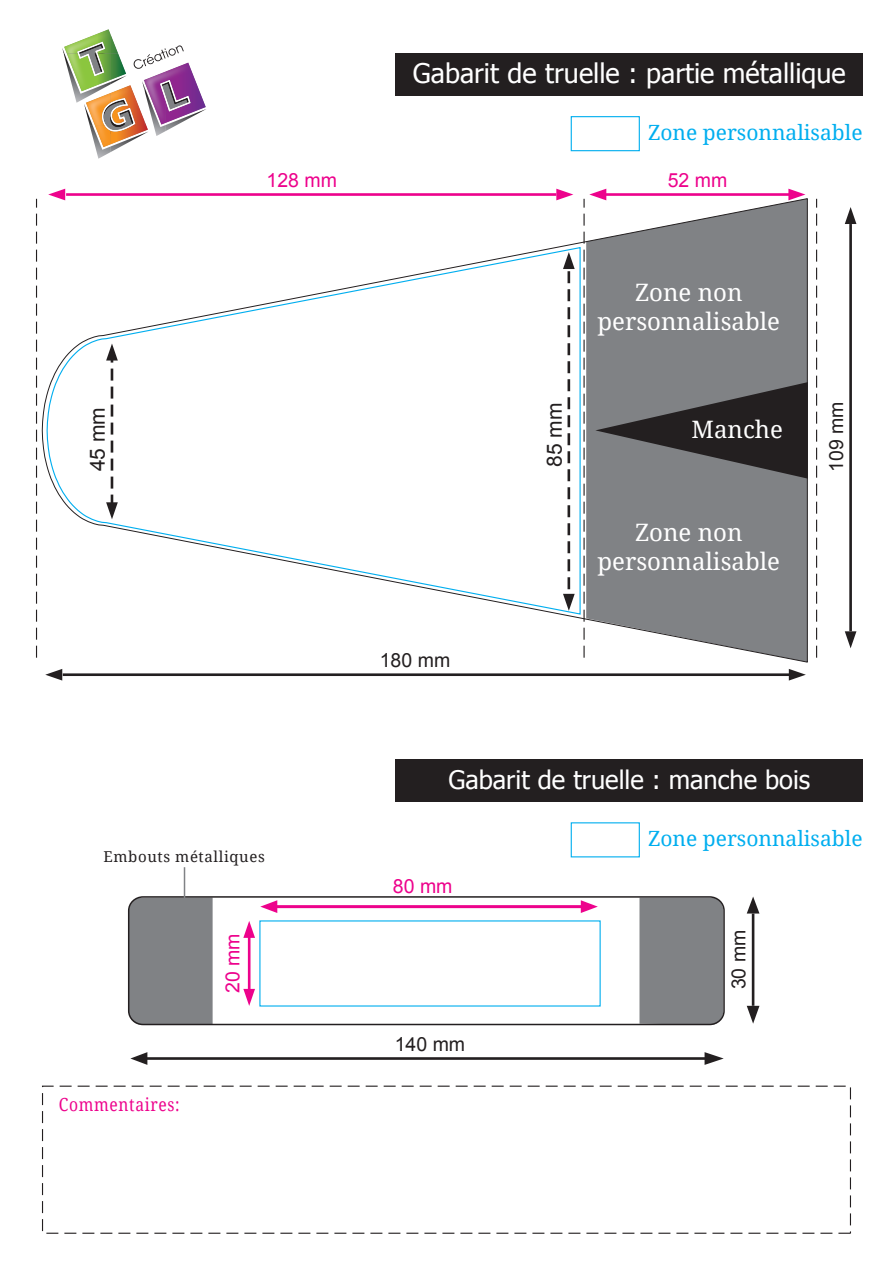
<style>
.page{position:relative;width:893px;height:1263px;background:#fff}
.page>*{position:absolute;margin:0;border:0;box-sizing:border-box;transform-origin:0 0}
.t1{font:27px "Tahoma";color:#fff}
.t2{font:25.5px "Tahoma";color:#fff}
.t3{font:24px/28.8px "Droid Serif";color:#fff;text-align:center}
.t4{font:21px "Droid Serif";color:#00aeef}
.t5{font:21px "Arial";color:#231f20}
.t6{font:19.5px "Arial";color:#231f20}
.t7{font:19.5px "Arial";color:#ed028c}
.t8{font:18px "Droid Serif";letter-spacing:.04em;color:#ed028c;scale:.87 1}
.t9{font:15px "Droid Serif";letter-spacing:.04em;color:#231f20}
</style>
<div class="page">
<div style="left:42px;top:1085px;width:809px;height:149px;border:1px dashed #231f20"></div>
<div style="left:129px;top:899px;width:84px;height:126px;background:#808285"></div>
<div style="left:639px;top:899px;width:83px;height:126px;background:#808285"></div>
<div style="left:128px;top:896px;width:597px;height:129px;border:2px solid #231f20;border-radius:14px"></div>
<hr style="left:248px;top:932px;width:2px;height:59px;background:#ed028c">
<svg style="left:243px;top:989px;width:12px;height:17px"></svg>
<svg style="left:243px;top:921px;width:12px;height:17px"></svg>
<hr style="left:276px;top:905px;width:306px;height:3px;background:#ed028c">
<svg style="left:581px;top:900px;width:17px;height:13px"></svg>
<svg style="left:260px;top:900px;width:17px;height:13px"></svg>
<hr style="left:752px;top:913px;width:2px;height:93px;background:#231f20">
<svg style="left:747px;top:1006px;width:12px;height:18px"></svg>
<svg style="left:747px;top:896px;width:12px;height:17px"></svg>
<hr style="left:144px;top:1057px;width:562px;height:3px;background:#231f20">
<svg style="left:130px;top:1052px;width:17px;height:13px"></svg>
<svg style="left:705px;top:1052px;width:19px;height:13px"></svg>
<hr style="left:184px;top:867px;width:1px;height:37px;background:#808285">
<div style="left:571px;top:822px;width:69px;height:35px;border:1px solid #00aeef"></div>
<div style="left:395px;top:759px;width:468px;height:42px;background:#231f20"></div>
<svg style="left:46px;top:246px;width:535px;height:369px"></svg>
<svg style="left:563px;top:252px;width:12px;height:359px"></svg>
<svg style="left:106px;top:343px;width:12px;height:176px"></svg>
<hr style="left:849px;top:224px;width:3px;height:407px;background:#231f20">
<svg style="left:845px;top:631px;width:11px;height:17px"></svg>
<svg style="left:845px;top:207px;width:11px;height:17px"></svg>
<svg style="left:36px;top:199px;width:1px;height:459px"></svg>
<svg style="left:816px;top:199px;width:1px;height:459px"></svg>
<hr style="left:66px;top:193px;width:490px;height:3px;background:#ed028c">
<svg style="left:48px;top:189px;width:17px;height:11px"></svg>
<svg style="left:556px;top:189px;width:17px;height:11px"></svg>
<svg style="left:583px;top:189px;width:225px;height:469px;background:#838386"></svg>
<hr style="left:63px;top:673px;width:726px;height:3px;background:#231f20">
<svg style="left:45px;top:669px;width:17px;height:11px"></svg>
<svg style="left:789px;top:669px;width:17px;height:11px"></svg>
<div style="left:395px;top:53px;width:468px;height:42px;background:#231f20"></div>
<img style="left:95px;top:147px;width:16px;height:12px">
<img style="left:111px;top:147px;width:9px;height:5px">
<svg style="left:62px;top:29px;width:144px;height:118px"></svg>
<div style="left:571px;top:116px;width:69px;height:35px;border:1px solid #00aeef"></div>
<p class="t1" style="left:413px;top:55px;width:434px">Gabarit de truelle : partie métallique</p>
<p class="t4" style="left:648px;top:121px;width:216px">Zone personnalisable</p>
<p class="t7" style="left:266px;top:167px;width:72px">128 mm</p>
<p class="t7" style="left:668px;top:167px;width:61px">52 mm</p>
<p class="t3" style="left:597px;top:278px;width:184px">Zone non personnalisable</p>
<p class="t5" style="left:84px;top:471px;width:66px;rotate:-90deg">45 mm</p>
<p class="t5" style="left:541px;top:467px;width:66px;rotate:-90deg">85 mm</p>
<p class="t6" style="left:823px;top:472px;width:72px;rotate:-90deg">109 mm</p>
<p class="t3" style="left:692px;top:416px;width:93px">Manche</p>
<p class="t6" style="left:380px;top:647px;width:72px">180 mm</p>
<p class="t3" style="left:597px;top:518px;width:184px">Zone non personnalisable</p>
<p class="t9" style="left:104px;top:848px;width:163px">Embouts métalliques</p>
<p class="t8" style="left:59px;top:1094px;width:140px">Commentaires:</p>
<p class="t7" style="left:220px;top:993px;width:61px;rotate:-90deg">20 mm</p>
<p class="t2" style="left:448px;top:762px;width:363px">Gabarit de truelle : manche bois</p>
<p class="t7" style="left:393px;top:873px;width:61px">80 mm</p>
<p class="t6" style="left:395px;top:1031px;width:72px">140 mm</p>
<p class="t4" style="left:648px;top:827px;width:216px">Zone personnalisable</p>
<p class="t6" style="left:726px;top:989px;width:61px;rotate:-90deg">30 mm</p>
</div>
